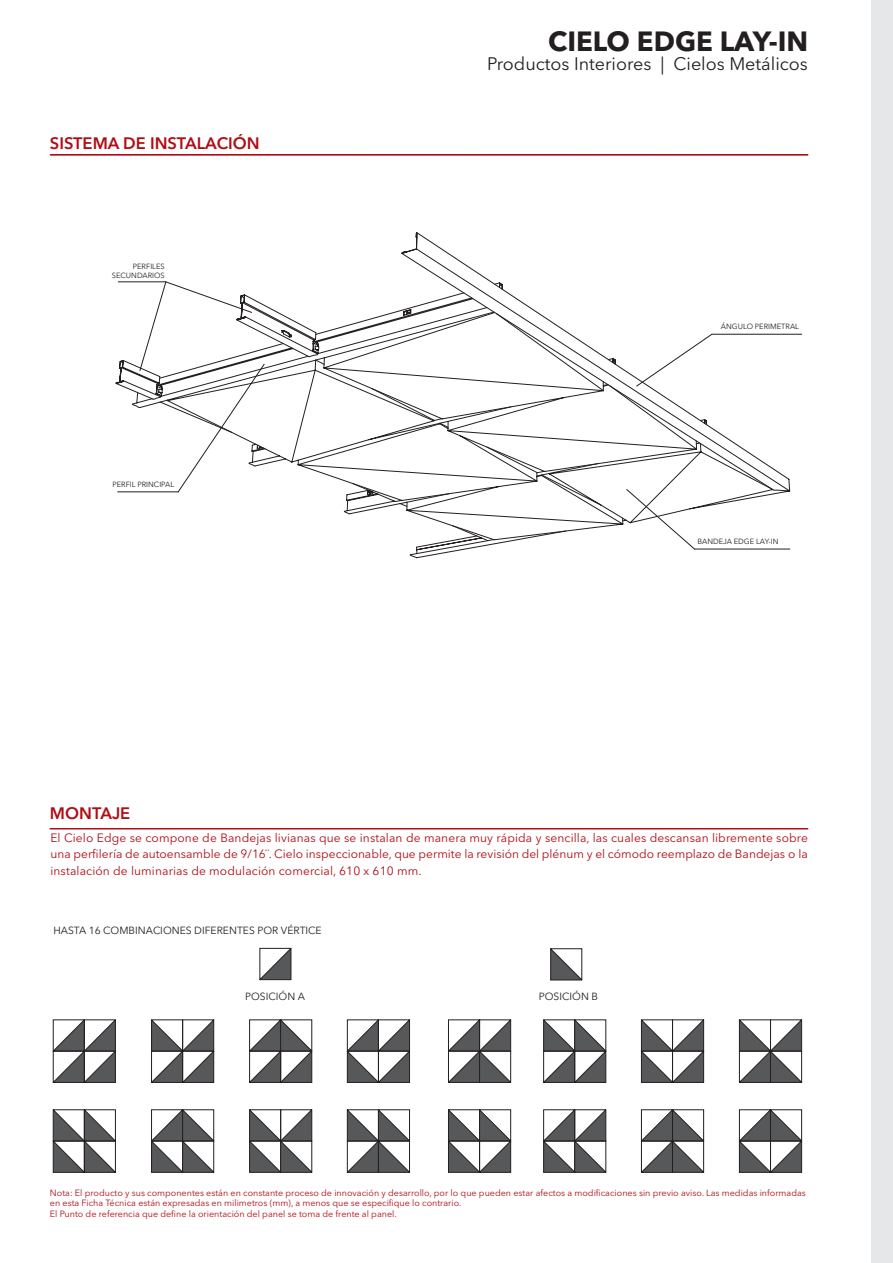
<style>
.page{position:relative;width:893px;height:1263px;background:#fff}
.page>*{position:absolute;margin:0;border:0;box-sizing:border-box;transform-origin:0 0}
.t1{font:700 27.6px "Avenir Next LT Pro";color:#231f20}
.t2{font:18px "Avenir Next LT Pro";color:#231f20}
.t3{font:600 16.5px "Avenir Next LT Pro";color:#b00d15}
.Texto_general{font:12px/16.5px "Avenir Next LT Pro";letter-spacing:.01em;color:#b00d15;text-align:justify}
.t4{font:10.35px "Avenir Next LT Pro";color:#231f20}
.Texto_general-2{font:9px/10.5px "Avenir Next LT Pro";color:#b00d15}
.t5{font:7.5px "Avenir Next LT Pro";color:#231f20}
</style>
<div class="page">
<div style="left:871px;top:0;width:22px;height:1263px;background:#e6e7e9"></div>
<svg style="left:50px;top:828px;width:758px;height:1px"></svg>
<svg style="left:50px;top:154px;width:758px;height:2px;background:#bd373e"></svg>
<svg style="left:259px;top:948px;width:32px;height:32px"></svg>
<svg style="left:53px;top:1019px;width:63px;height:64px"></svg>
<svg style="left:151px;top:1019px;width:63px;height:64px"></svg>
<svg style="left:249px;top:1019px;width:63px;height:64px"></svg>
<svg style="left:543px;top:1019px;width:63px;height:64px"></svg>
<svg style="left:641px;top:1019px;width:63px;height:64px"></svg>
<svg style="left:739px;top:1019px;width:63px;height:64px"></svg>
<svg style="left:347px;top:1019px;width:63px;height:64px"></svg>
<svg style="left:448px;top:1019px;width:63px;height:64px"></svg>
<svg style="left:53px;top:1109px;width:63px;height:64px"></svg>
<svg style="left:151px;top:1109px;width:63px;height:64px"></svg>
<svg style="left:249px;top:1109px;width:63px;height:64px"></svg>
<svg style="left:543px;top:1109px;width:63px;height:64px"></svg>
<svg style="left:641px;top:1109px;width:63px;height:64px"></svg>
<svg style="left:739px;top:1109px;width:63px;height:64px"></svg>
<svg style="left:347px;top:1109px;width:63px;height:64px"></svg>
<svg style="left:448px;top:1109px;width:63px;height:64px"></svg>
<svg style="left:550px;top:948px;width:32px;height:32px"></svg>
<svg style="left:178px;top:233px;width:612px;height:325px"></svg>
<svg style="left:371px;top:388px;width:30px;height:40px"></svg>
<svg style="left:410px;top:535px;width:84px;height:20px"></svg>
<svg style="left:416px;top:232px;width:373px;height:248px"></svg>
<svg style="left:401px;top:253px;width:373px;height:237px"></svg>
<svg style="left:116px;top:281px;width:209px;height:211px"></svg>
<hr style="left:118px;top:492px;width:60px;height:1px;background:#231f20">
<svg style="left:636px;top:334px;width:76px;height:52px"></svg>
<hr style="left:712px;top:334px;width:90px;height:1px;background:#231f20">
<svg style="left:626px;top:489px;width:69px;height:60px"></svg>
<hr style="left:694px;top:549px;width:96px;height:1px;background:#231f20">
<p class="t3" style="left:50px;top:133px;width:211px">SISTEMA DE INSTALACIÓN</p>
<p class="t5" style="left:133px;top:262px;width:33px">PERFILES</p>
<p class="t5" style="left:112px;top:271px;width:54px">SECUNDARIOS</p>
<p class="t5" style="left:112px;top:480px;width:63px">PERFIL PRINCIPAL</p>
<p class="t1" style="left:548px;top:24px;width:261px">CIELO EDGE LAY-IN</p>
<p class="t2" style="left:487px;top:53px;width:322px">Productos Interiores | Cielos Metálicos</p>
<p class="t5" style="left:721px;top:322px;width:80px">ÁNGULO PERIMETRAL</p>
<p class="t5" style="left:697px;top:537px;width:83px">BANDEJA EDGE LAY-IN</p>
<p class="t3" style="left:50px;top:803px;width:82px">MONTAJE</p>
<p class="Texto_general" style="left:50px;top:829px;width:759px">El Cielo Edge se compone de Bandejas livianas que se instalan de manera muy rápida y sencilla, las cuales descansan libremente sobre una perfilería de autoensamble de 9/16¨. Cielo inspeccionable, que permite la revisión del plénum y el cómodo reemplazo de Bandejas o la instalación de luminarias de modulación comercial, 610 x 610 mm.</p>
<p class="t4" style="left:53px;top:924px;width:270px">HASTA 16 COMBINACIONES DIFERENTES POR VÉRTICE</p>
<p class="t4" style="left:245px;top:990px;width:62px">POSICIÓN A</p>
<p class="t4" style="left:539px;top:990px;width:61px">POSICIÓN B</p>
<p class="Texto_general-2" style="left:50px;top:1187px;width:757px">Nota: El producto y sus componentes están en constante proceso de innovación y desarrollo, por lo que pueden estar afectos a modificaciones sin previo aviso. Las medidas informadas en esta Ficha Técnica están expresadas en milimetros (mm), a menos que se especifique lo contrario.</p>
<p class="Texto_general-2" style="left:50px;top:1208px;width:348px">El Punto de referencia que define la orientación del panel se toma de frente al panel.</p>
</div>
